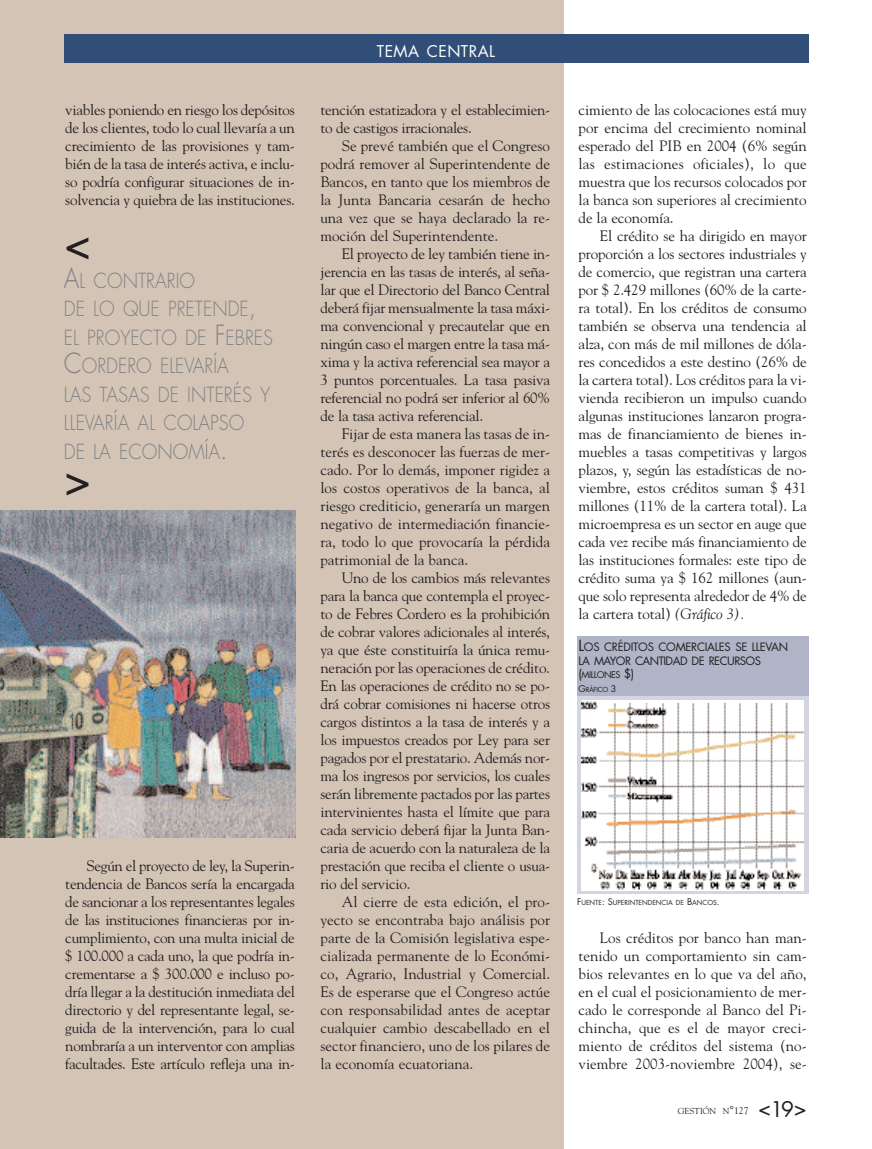
<style>
.page{position:relative;width:872px;height:1149px;background:#fff}
.page>*{position:absolute;margin:0;border:0;box-sizing:border-box;transform-origin:0 0}
.t1{font:45px "Futura";color:#231f20}
.t2{font:300 20.25px/28.5px "Futura";color:#808285;scale:.9 1}
.t3{font:15.75px "Futura";letter-spacing:.025em;color:#fff}
.t4{font:15px/18px "Goudy";letter-spacing:-.01em;color:#231f20;text-align:justify}
.t5{font:11.25px/13.5px "Futura";letter-spacing:-.025em;color:#231f20}
.t6{font:9px "Futura";letter-spacing:-.05em;color:#231f20}
.t7{font:8.7px "Goudy";color:#231f20}
.t8{font:6.75px "Futura";color:#231f20}
.s1{font-size:27px}
.s2{font-style:italic}
.s3{font-size:15px}
.s4{font-size:12px}
.s5{font-size:9px}
.s6{font-size:11.55px}
.s7{font-size:9.75px}
.s8{font-family:"Futura";font-size:21px}
</style>
<div class="page">
<div style="left:0;top:0;width:563px;height:1148px;background:#d3c4b6"></div>
<div style="left:64px;top:34px;width:744px;height:29px;background:#304e77"></div>
<img style="left:0;top:510px;width:296px;height:327px">
<svg style="left:577px;top:696px;width:231px;height:197px;background:#d8dae4"></svg>
<img style="left:581px;top:700px;width:222px;height:190px">
<div style="left:577px;top:636px;width:231px;height:60px;background:#b0b4c7"></div>
<p class="t4" style="left:65px;top:100px;width:231px">viables poniendo en riesgo los depósitos de los clientes, todo lo cual llevaría a un crecimiento de las provisiones y tam&shy;bién de la tasa de interés activa, e inclu&shy;so podría configurar situaciones de in&shy;solvencia y quiebra de las instituciones.</p>
<h1 class="t1" style="left:64px;top:223px;width:29px">&lt;</h1>
<h2 class="t2" style="left:64px;top:267px;width:234px"><span class="s1">A</span>L CONTRARIO<br>DE LO QUE PRETENDE<span class="s1">,<br></span>EL PROYECTO DE <span class="s1">F</span>EBRES<br><span class="s1">C</span>ORDERO ELEVARÍA<br>LAS TASAS DE INTERÉS Y<br>LLEVARÍA AL COLAPSO<br>DE LA ECONOMÍA<span class="s1">.</span></h2>
<h1 class="t1" style="left:64px;top:459px;width:29px">&gt;</h1>
<p class="t4" style="left:65px;top:856px;width:231px;text-indent:21px">Según el proyecto de ley, la Superin&shy;tendencia de Bancos sería la encargada de sancionar a los representantes legales de las instituciones financieras por in&shy;cumplimiento, con una multa inicial de $ 100.000 a cada uno, la que podría in&shy;crementarse a $ 300.000 e incluso po&shy;dría llegar a la destitución inmediata del directorio y del representante legal, se&shy;guida de la intervención, para lo cual nombraría a un interventor con amplias facultades. Este artículo refleja una in-</p>
<p class="t3" style="left:377px;top:44px;width:120px">TEMA CENTRAL</p>
<p class="t4" style="left:320px;top:100px;width:231px">tención estatizadora y el establecimien&shy;to de castigos irracionales.</p>
<p class="t4" style="left:320px;top:136px;width:231px;text-indent:21px">Se prevé también que el Congreso podrá remover al Superintendente de Bancos, en tanto que los miembros de la Junta Bancaria cesarán de hecho una vez que se haya declarado la re&shy;moción del Superintendente.</p>
<p class="t4" style="left:320px;top:244px;width:231px;text-indent:21px">El proyecto de ley también tiene in&shy;jerencia en las tasas de interés, al seña&shy;lar que el Directorio del Banco Central deberá fijar mensualmente la tasa máxi&shy;ma convencional y precautelar que en ningún caso el margen entre la tasa má&shy;xima y la activa referencial sea mayor a 3 puntos porcentuales. La tasa pasiva referencial no podrá ser inferior al 60% de la tasa activa referencial.</p>
<p class="t4" style="left:320px;top:424px;width:231px;text-indent:21px">Fijar de esta manera las tasas de in&shy;terés es desconocer las fuerzas de mer&shy;cado. Por lo demás, imponer rigidez a los costos operativos de la banca, al riesgo crediticio, generaría un margen negativo de intermediación financie&shy;ra, todo lo que provocaría la pérdida patrimonial de la banca.</p>
<p class="t4" style="left:320px;top:568px;width:231px;text-indent:21px">Uno de los cambios más relevantes para la banca que contempla el proyec&shy;to de Febres Cordero es la prohibición de cobrar valores adicionales al interés, ya que éste constituiría la única remu&shy;neración por las operaciones de crédito.<br>En las operaciones de crédito no se po&shy;drá cobrar comisiones ni hacerse otros cargos distintos a la tasa de interés y a los impuestos creados por Ley para ser pagados por el prestatario. Además nor&shy;ma los ingresos por servicios, los cuales serán libremente pactados por las partes intervinientes hasta el límite que para cada servicio deberá fijar la Junta Ban&shy;caria de acuerdo con la naturaleza de la prestación que reciba el cliente o usua&shy;rio del servicio.</p>
<p class="t4" style="left:320px;top:892px;width:231px;text-indent:21px">Al cierre de esta edición, el pro&shy;yecto se encontraba bajo análisis por parte de la Comisión legislativa espe&shy;cializada permanente de lo Económi&shy;co, Agrario, Industrial y Comercial.<br>Es de esperarse que el Congreso actúe con responsabilidad antes de aceptar cualquier cambio descabellado en el sector financiero, uno de los pilares de la economía ecuatoriana.</p>
<p class="t4" style="left:578px;top:100px;width:230px">cimiento de las colocaciones está muy por encima del crecimiento nominal esperado del PIB en 2004 (6% según las estimaciones oficiales), lo que muestra que los recursos colocados por la banca son superiores al crecimiento de la economía.</p>
<p class="t4" style="left:578px;top:226px;width:230px;text-indent:21px">El crédito se ha dirigido en mayor proporción a los sectores industriales y de comercio, que registran una cartera por $ 2.429 millones (60% de la carte&shy;ra total). En los créditos de consumo también se observa una tendencia al alza, con más de mil millones de dóla&shy;res concedidos a este destino (26% de la cartera total). Los créditos para la vi&shy;vienda recibieron un impulso cuando algunas instituciones lanzaron progra&shy;mas de financiamiento de bienes in&shy;muebles a tasas competitivas y largos plazos, y, según las estadísticas de no&shy;viembre, estos créditos suman $ 431 millones (11% de la cartera total). La microempresa es un sector en auge que cada vez recibe más financiamiento de las instituciones formales: este tipo de crédito suma ya $ 162 millones (aun&shy;que solo representa alrededor de 4% de la cartera total) <span class="s2">(Gráfico 3).</span></p>
<p class="t5" style="left:578px;top:641px;width:211px"><span class="s3">L</span>OS CRÉDITOS COMERCIALES SE LLEVAN<br>LA MAYOR CANTIDAD DE RECURSOS</p>
<p class="t6" style="left:578px;top:670px;width:57px"><span class="s4">(</span>MILLONES <span class="s4">$)</span></p>
<p class="t8" style="left:578px;top:686px;width:39px"><span class="s5">G</span>RÁFICO <span class="s5">3</span></p>
<p class="t8" style="left:577px;top:899px;width:144px"><span class="s5">F</span>UENTE<span class="s5">: S</span>UPERINTENDENCIA DE <span class="s5">B</span>ANCOS<span class="s5">.</span></p>
<p class="t4" style="left:578px;top:928px;width:230px;text-indent:21px">Los créditos por banco han man&shy;tenido un comportamiento sin cam&shy;bios relevantes en lo que va del año, en el cual el posicionamiento de mer&shy;cado le corresponde al Banco del Pi&shy;chincha, que es el de mayor creci&shy;miento de créditos del sistema (no&shy;viembre 2003-noviembre 2004), se-</p>
<p class="t7" style="left:678px;top:1104px;width:130px">GESTIÓN N<span class="s6">°</span><span class="s7">127</span> <span class="s8">&lt;19&gt;</span></p>
</div>
